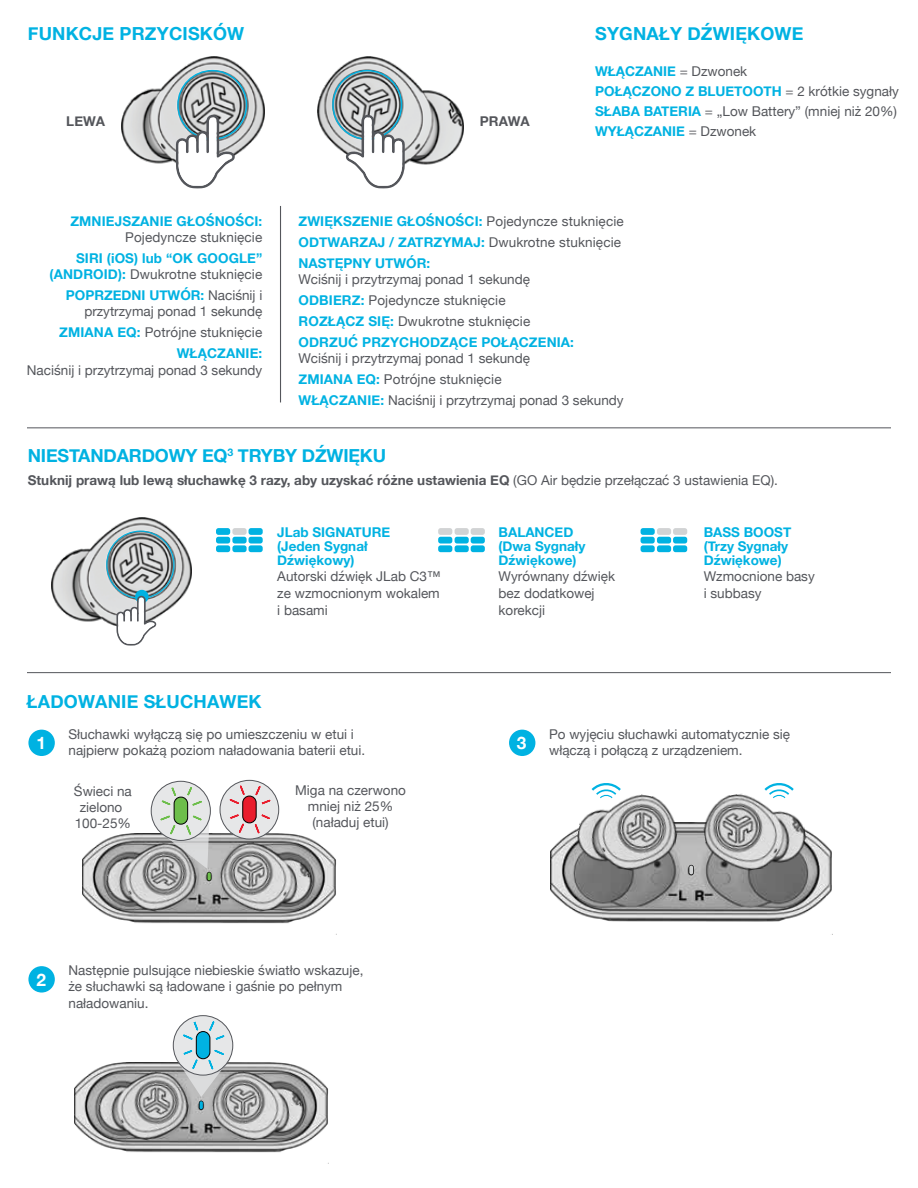
<style>
.page{position:relative;width:918px;height:1188px;background:#fff}
.page>*{position:absolute;margin:0;border:0;box-sizing:border-box;transform-origin:0 0}
.t1{font:700 18px "Helvetica Neue";letter-spacing:.01em;color:#00b2e2}
.t2{font:700 18px "Helvetica Neue";letter-spacing:-.01em;color:#00b2e2}
.t3{font:700 17.25px "Helvetica Neue";color:#fff}
.t4{font:13.5px/16.2px "Helvetica Neue";color:#54565b}
.t5{font:700 13.5px/14px "Helvetica Neue";color:#00b2e2}
.t6{font:700 13.5px "Helvetica Neue";color:#54565b}
.s1{font-weight:700;color:#00b2e2}
.s2{font-weight:400;color:#54565b}
.s3{font-weight:400}
</style>
<div class="page">
<img style="left:121px;top:56px;width:143px;height:108px">
<img style="left:317px;top:56px;width:146px;height:109px">
<div style="left:177px;top:70px;width:70px;height:70px;border:2px solid #00b2e2;border-radius:50%"></div>
<svg style="left:176px;top:115px;width:59px;height:73px"></svg>
<div style="left:332px;top:70px;width:70px;height:70px;border:2px solid #00b2e2;border-radius:50%"></div>
<svg style="left:345px;top:115px;width:60px;height:73px"></svg>
<hr style="left:27px;top:428px;width:864px;height:1px;background:#54565b">
<hr style="left:27px;top:672px;width:864px;height:1px;background:#54565b">
<hr style="left:280px;top:206px;width:1px;height:196px;background:#54565b">
<div style="left:28px;top:730px;width:27px;height:26px;background:#00b2e2;border-radius:50%"></div>
<div style="left:28px;top:966px;width:27px;height:27px;background:#00b2e2;border-radius:50%"></div>
<div style="left:509px;top:730px;width:26px;height:26px;background:#00b2e2;border-radius:50%"></div>
<img style="left:51px;top:517px;width:140px;height:109px">
<div style="left:135px;top:590px;width:14px;height:13px;background:#00b2e2;border-radius:50%"></div>
<div style="left:106px;top:531px;width:69px;height:68px;border:1px solid #00b2e2;border-radius:50%"></div>
<svg style="left:116px;top:596px;width:41px;height:50px"></svg>
<img style="left:83px;top:833px;width:253px;height:91px">
<div style="left:151px;top:781px;width:59px;height:59px;background:#e6e7e8;border-radius:50%"></div>
<div style="left:151px;top:781px;width:60px;height:60px;border:1px solid #54565b;border-radius:50%"></div>
<div style="left:174px;top:797px;width:14px;height:27px;background:#6dbe4b;border-radius:7px"></div>
<div style="left:174px;top:797px;width:14px;height:28px;border:1px solid #000;border-radius:7px"></div>
<svg style="left:186px;top:788px;width:17px;height:18px"></svg>
<svg style="left:160px;top:787px;width:17px;height:19px"></svg>
<svg style="left:160px;top:815px;width:51px;height:66px"></svg>
<img style="left:103px;top:835px;width:98px;height:82px">
<img style="left:216px;top:835px;width:99px;height:82px">
<div style="left:220px;top:780px;width:59px;height:59px;background:#e6e7e8;border-radius:50%"></div>
<div style="left:220px;top:780px;width:59px;height:59px;border:1px solid #54565b;border-radius:50%"></div>
<div style="left:243px;top:796px;width:13px;height:27px;background:#e91d2d;border-radius:7px"></div>
<div style="left:242px;top:796px;width:15px;height:27px;border:1px solid #000;border-radius:7px"></div>
<svg style="left:254px;top:814px;width:17px;height:20px"></svg>
<svg style="left:255px;top:787px;width:16px;height:18px"></svg>
<svg style="left:229px;top:786px;width:16px;height:19px"></svg>
<svg style="left:228px;top:814px;width:17px;height:20px"></svg>
<img style="left:75px;top:1062px;width:254px;height:101px">
<div style="left:173px;top:1016px;width:60px;height:59px;background:#e6e7e8;border-radius:50%"></div>
<div style="left:173px;top:1015px;width:60px;height:61px;border:1px solid #54565b;border-radius:50%"></div>
<div style="left:196px;top:1032px;width:14px;height:27px;background:#00b2e2;border-radius:7px"></div>
<div style="left:196px;top:1031px;width:14px;height:28px;border:1px solid #000;border-radius:7px"></div>
<svg style="left:208px;top:1022px;width:17px;height:19px"></svg>
<svg style="left:182px;top:1022px;width:17px;height:18px"></svg>
<svg style="left:175px;top:1049px;width:56px;height:61px"></svg>
<img style="left:95px;top:1063px;width:98px;height:83px">
<img style="left:208px;top:1063px;width:100px;height:82px">
<svg style="left:770px;top:783px;width:18px;height:2px"></svg>
<svg style="left:597px;top:783px;width:18px;height:2px"></svg>
<img style="left:551px;top:822px;width:281px;height:100px">
<svg style="left:689px;top:865px;width:5px;height:10px"></svg>
<img style="left:573px;top:785px;width:110px;height:92px">
<img style="left:699px;top:785px;width:110px;height:91px">
<div style="left:216px;top:545px;width:14px;height:7px;background:#00b2e2;border-radius:3px"></div>
<div style="left:216px;top:537px;width:14px;height:7px;background:#00b2e2;border-radius:3px"></div>
<div style="left:216px;top:528px;width:14px;height:7px;background:#00b2e2;border-radius:3px"></div>
<div style="left:232px;top:545px;width:15px;height:7px;background:#00b2e2;border-radius:3px"></div>
<div style="left:232px;top:537px;width:15px;height:7px;background:#00b2e2;border-radius:3px"></div>
<div style="left:232px;top:528px;width:15px;height:7px;background:#d1d3d4;border-radius:3px"></div>
<div style="left:249px;top:545px;width:14px;height:7px;background:#00b2e2;border-radius:3px"></div>
<div style="left:249px;top:537px;width:14px;height:7px;background:#00b2e2;border-radius:3px"></div>
<div style="left:249px;top:528px;width:14px;height:7px;background:#00b2e2;border-radius:3px"></div>
<div style="left:438px;top:545px;width:14px;height:7px;background:#00b2e2;border-radius:3px"></div>
<div style="left:438px;top:537px;width:14px;height:7px;background:#00b2e2;border-radius:3px"></div>
<div style="left:438px;top:528px;width:14px;height:7px;background:#d1d3d4;border-radius:3px"></div>
<div style="left:455px;top:545px;width:14px;height:7px;background:#00b2e2;border-radius:3px"></div>
<div style="left:455px;top:537px;width:14px;height:7px;background:#00b2e2;border-radius:3px"></div>
<div style="left:455px;top:528px;width:14px;height:7px;background:#d1d3d4;border-radius:3px"></div>
<div style="left:471px;top:545px;width:14px;height:7px;background:#00b2e2;border-radius:3px"></div>
<div style="left:471px;top:537px;width:14px;height:7px;background:#00b2e2;border-radius:3px"></div>
<div style="left:471px;top:528px;width:14px;height:7px;background:#d1d3d4;border-radius:3px"></div>
<div style="left:641px;top:545px;width:14px;height:7px;background:#00b2e2;border-radius:3px"></div>
<div style="left:641px;top:537px;width:14px;height:7px;background:#00b2e2;border-radius:3px"></div>
<div style="left:641px;top:528px;width:14px;height:7px;background:#00b2e2;border-radius:3px"></div>
<div style="left:657px;top:545px;width:14px;height:7px;background:#00b2e2;border-radius:3px"></div>
<div style="left:657px;top:537px;width:14px;height:7px;background:#00b2e2;border-radius:3px"></div>
<div style="left:657px;top:528px;width:14px;height:7px;background:#d1d3d4;border-radius:3px"></div>
<div style="left:673px;top:545px;width:14px;height:7px;background:#00b2e2;border-radius:3px"></div>
<div style="left:673px;top:537px;width:14px;height:7px;background:#00b2e2;border-radius:3px"></div>
<div style="left:673px;top:528px;width:14px;height:7px;background:#d1d3d4;border-radius:3px"></div>
<h1 class="t1" style="left:28px;top:20px;width:218px">FUNKCJE PRZYCISKÓW</h1>
<p class="t6" style="left:66px;top:111px;width:40px">LEWA</p>
<p class="t6" style="left:480px;top:111px;width:51px">PRAWA</p>
<h1 class="t1" style="left:595px;top:19px;width:210px">SYGNAŁY DŹWIĘKOWE</h1>
<p class="t4" style="left:595px;top:62px;width:305px;line-height:20px"><span class="s1">WŁĄCZANIE</span> = Dzwonek<br><span class="s1">POŁĄCZONO Z BLUETOOTH</span> = 2 krótkie sygnały<br><span class="s1">SŁABA BATERIA</span> = „Low Battery” (mniej niż 20%)<br><span class="s1">WYŁĄCZANIE</span> = Dzwonek</p>
<p class="t5" style="left:70px;top:214px;width:193px">ZMNIEJSZANIE GŁOŚNOŚCI:</p>
<p class="t4" style="left:125px;top:230px;width:139px">Pojedyncze stuknięcie</p>
<p class="t5" style="left:50px;top:250px;width:214px;line-height:16.2px;text-align:right">SIRI (iOS) lub “OK GOOGLE” (ANDROID): <span class="s2">Dwukrotne stuknięcie</span></p>
<p class="t4" style="left:66px;top:288px;width:198px;text-align:right"><span class="s1">POPRZEDNI UTWÓR:</span> Naciśnij i przytrzymaj ponad 1 sekundę</p>
<p class="t5" style="left:59px;top:322px;width:205px;line-height:21px;text-align:right">ZMIANA EQ: <span class="s2">Potrójne stuknięcie<br></span>WŁĄCZANIE:</p>
<p class="t4" style="left:27px;top:362px;width:237px">Naciśnij i przytrzymaj ponad 3 sekundy</p>
<p class="t5" style="left:298px;top:211px;width:327px;line-height:21px">ZWIĘKSZENIE GŁOŚNOŚCI: <span class="s2">Pojedyncze stuknięcie<br></span>ODTWARZAJ / ZATRZYMAJ: <span class="s2">Dwukrotne stuknięcie<br></span>NASTĘPNY UTWÓR:</p>
<p class="t4" style="left:298px;top:269px;width:277px;line-height:21px">Wciśnij i przytrzymaj ponad 1 sekundę <span class="s1">ODBIERZ:</span> Pojedyncze stuknięcie <span class="s1">ROZŁĄCZ SIĘ:</span> Dwukrotne stuknięcie <span class="s1">ODRZUĆ PRZYCHODZĄCE POŁĄCZENIA:</span></p>
<p class="t4" style="left:298px;top:349px;width:327px;line-height:21px">Wciśnij i przytrzymaj ponad 1 sekundę<br><span class="s1">ZMIANA EQ:</span> Potrójne stuknięcie<br><span class="s1">WŁĄCZANIE:</span> Naciśnij i przytrzymaj ponad 3 sekundy</p>
<h1 class="t2" style="left:28px;top:442px;width:360px">NIESTANDARDOWY EQ<sup>3</sup> TRYBY DŹWIĘKU</h1>
<p class="t6" style="left:28px;top:470px;width:752px">Stuknij prawą lub lewą słuchawkę 3 razy, aby uzyskać różne ustawienia EQ <span class="s3">(GO Air będzie przełączać 3 ustawienia EQ).</span></p>
<p class="t5" style="left:277px;top:525px;width:115px">JLab SIGNATURE (Jeden Sygnał<br>Dźwiękowy)</p>
<p class="t4" style="left:277px;top:569px;width:165px;line-height:16.6px;text-align:justify">Autorski dźwięk JLab C3™ ze wzmocnionym wokalem i basami</p>
<h1 class="t1" style="left:27px;top:687px;width:236px">ŁADOWANIE SŁUCHAWEK</h1>
<p class="t3" style="left:36px;top:729px;width:11px">1</p>
<p class="t4" style="left:68px;top:726px;width:298px">Słuchawki wyłączą się po umieszczeniu w etui i najpierw pokażą poziom naładowania baterii etui.</p>
<p class="t4" style="left:74px;top:784px;width:59px;text-align:center">Świeci na zielono<br>100-25%</p>
<p class="t4" style="left:295px;top:783px;width:112px;text-align:center">Miga na czerwono mniej niż 25% (naładuj etui)</p>
<p class="t3" style="left:36px;top:966px;width:11px">2</p>
<p class="t4" style="left:68px;top:963px;width:296px">Następnie pulsujące niebieskie światło wskazuje, że słuchawki są ładowane i gaśnie po pełnym naładowaniu.</p>
<p class="t5" style="left:499px;top:525px;width:88px">BALANCED (Dwa Sygnały<br>Dźwiękowe)</p>
<p class="t4" style="left:499px;top:569px;width:118px;line-height:16.6px">Wyrównany dźwięk bez dodatkowej korekcji</p>
<p class="t5" style="left:704px;top:525px;width:89px">BASS BOOST (Trzy Sygnały<br>Dźwiękowe)</p>
<p class="t4" style="left:704px;top:569px;width:113px;line-height:16.6px">Wzmocnione basy i subbasy</p>
<p class="t3" style="left:517px;top:729px;width:11px">3</p>
<p class="t4" style="left:549px;top:726px;width:242px">Po wyjęciu słuchawki automatycznie się włączą i połączą z urządzeniem.</p>
</div>
